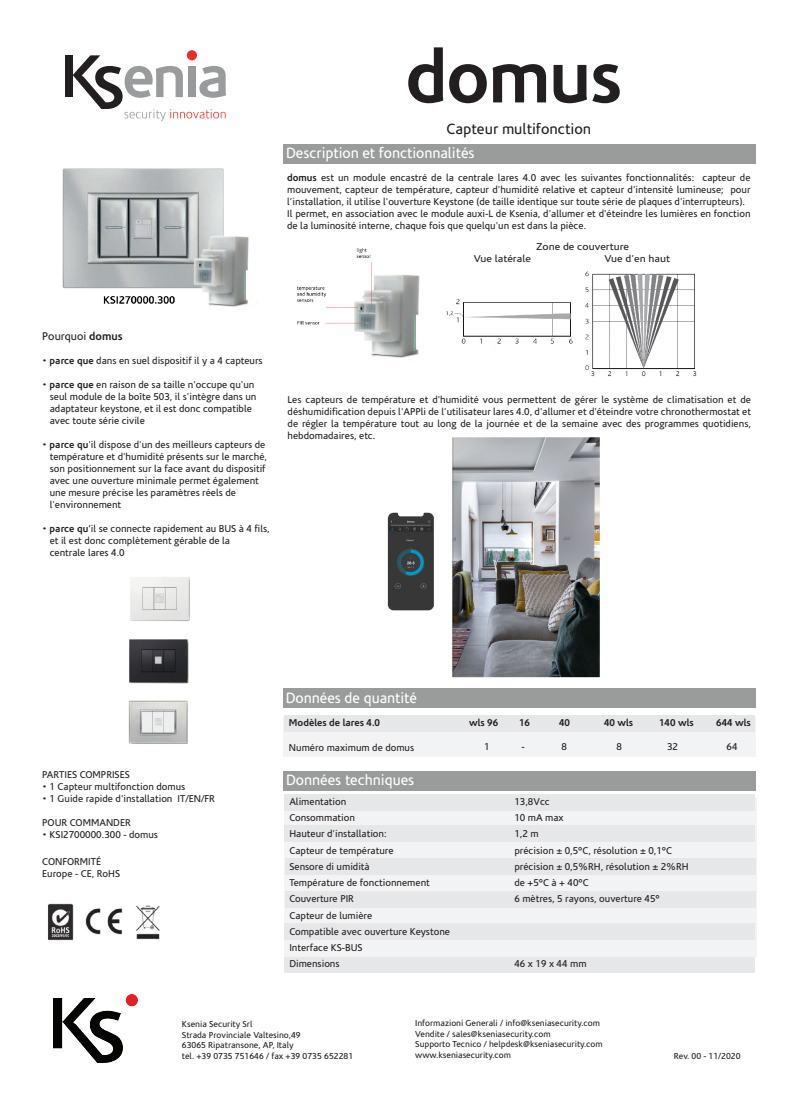
<style>
.page{position:relative;width:794px;height:1102px;background:#fff}
.page>*{position:absolute;margin:0;border:0;box-sizing:border-box;transform-origin:0 0}
.t1{font:700 75px "Corisande";letter-spacing:-.02em;color:#231f20}
.t2{font:15px "Corisande";color:#fff}
.t3{font:15px "Corisande";color:#231f20}
.t4{font:11.25px "Corisande";color:#231f20}
.t5{font:10px/12px "Corisande";color:#231f20}
.t6{font:700 10px "Corisande";color:#231f20}
.t7{font:10px "Corisande";color:#231f20;scale:1.09 1}
.t8{font:8.75px/10.5px "Corisande";color:#231f20}
.s1{font-weight:700}
</style>
<div class="page">
<div style="left:284px;top:957px;width:470px;height:16px;background:#e6e7e9"></div>
<img style="left:446px;top:299px;width:127px;height:45px">
<div style="left:187px;top:50px;width:10px;height:10px;background:#eb2e2a;border-radius:50%"></div>
<div style="left:65px;top:55px;width:8px;height:42px;background:#231f20"></div>
<svg style="left:73px;top:55px;width:153px;height:66px"></svg>
<div style="left:283px;top:144px;width:472px;height:19px;background:#9a9c9c"></div>
<img style="left:62px;top:168px;width:187px;height:139px">
<img style="left:53px;top:994px;width:85px;height:68px">
<div style="left:284px;top:797px;width:472px;height:160px;background:#f2f3f4"></div>
<div style="left:283px;top:771px;width:472px;height:19px;background:#9a9c9c"></div>
<div style="left:284px;top:795px;width:471px;height:16px;background:#e6e7e9"></div>
<div style="left:284px;top:825px;width:470px;height:16px;background:#e6e7e9"></div>
<div style="left:285px;top:858px;width:471px;height:16px;background:#e6e7e9"></div>
<div style="left:285px;top:891px;width:470px;height:16px;background:#e6e7e9"></div>
<div style="left:284px;top:924px;width:470px;height:16px;background:#e6e7e9"></div>
<div style="left:283px;top:717px;width:472px;height:40px;background:#f2f3f4"></div>
<div style="left:284px;top:716px;width:471px;height:16px;background:#e6e7e9"></div>
<div style="left:283px;top:689px;width:472px;height:19px;background:#9a9c9c"></div>
<img style="left:48px;top:903px;width:112px;height:38px">
<img style="left:297px;top:248px;width:123px;height:110px">
<img style="left:387px;top:512px;width:47px;height:99px">
<img style="left:585px;top:271px;width:112px;height:106px">
<img style="left:128px;top:577px;width:62px;height:167px">
<img style="left:452px;top:438px;width:148px;height:240px">
<h1 class="t1" style="left:405px;top:34px;width:218px">domus</h1>
<h2 class="t3" style="left:446px;top:121px;width:146px">Capteur multifonction</h2>
<h2 class="t2" style="left:286px;top:145px;width:190px">Description et fonctionnalités</h2>
<p class="t5" style="left:287px;top:172px;width:465px"><span class="s1">domus</span> est un module encastré de la centrale lares 4.0 avec les suivantes fonctionnalités: capteur de mouvement, capteur de température, capteur d'humidité relative et capteur d'intensité lumineuse; pour l’installation, il utilise l'ouverture Keystone (de taille identique sur toute série de plaques d'interrupteurs).<br>Il permet, en association avec le module auxi-L de Ksenia, d'allumer et d'éteindre les lumières en fonction de la luminosité interne, chaque fois que quelqu'un est dans la pièce.</p>
<p class="t7" style="left:536px;top:241px;width:87px">Zone de couverture</p>
<p class="t7" style="left:474px;top:253px;width:54px">Vue latérale</p>
<p class="t7" style="left:604px;top:253px;width:62px">Vue d’en haut</p>
<p class="t4" style="left:42px;top:330px;width:82px">Pourquoi <span class="s1">domus</span></p>
<p class="t5" style="left:42px;top:355px;width:222px">• <span class="s1">parce que</span> dans en suel dispositif il y a 4 capteurs</p>
<p class="t5" style="left:50px;top:379px;width:208px;text-indent:-8px">• <span class="s1">parce que</span> en raison de sa taille n'occupe qu'un seul module de la boîte 503, il s'intègre dans un adaptateur keystone, et il est donc compatible avec toute série civile</p>
<p class="t5" style="left:50px;top:439px;width:219px;text-indent:-8px">• <span class="s1">parce qu</span>'il dispose d'un des meilleurs capteurs de température et d'humidité présents sur le marché, son positionnement sur la face avant du dispositif avec une ouverture minimale permet également une mesure précise les paramètres réels de l'environnement</p>
<p class="t5" style="left:50px;top:523px;width:221px;text-indent:-8px">• <span class="s1">parce qu’</span>il se connecte rapidement au BUS à 4 fils, et il est donc complètement gérable de la<br>centrale lares 4.0</p>
<p class="t5" style="left:287px;top:393px;width:465px;text-align:justify">Les capteurs de température et d'humidité vous permettent de gérer le système de climatisation et de déshumidification depuis l'APPli de l’utilisateur lares 4.0, d'allumer et d'éteindre votre chronothermostat et de régler la température tout au long de la journée et de la semaine avec des programmes quotidiens, hebdomadaires, etc.</p>
<p class="t5" style="left:42px;top:769px;width:89px">PARTIES COMPRISES</p>
<p class="t5" style="left:42px;top:781px;width:145px">• 1 Capteur multifonction domus</p>
<p class="t5" style="left:42px;top:793px;width:174px">• 1 Guide rapide d'installation IT/EN/FR</p>
<p class="t5" style="left:42px;top:817px;width:90px">POUR COMMANDER</p>
<p class="t5" style="left:42px;top:829px;width:117px">• KSI2700000.300 - domus</p>
<p class="t5" style="left:42px;top:855px;width:79px">CONFORMITÉ<br>Europe - CE, RoHS</p>
<h2 class="t2" style="left:286px;top:689px;width:133px">Données de quantité</h2>
<p class="t6" style="left:289px;top:717px;width:93px">Modèles de lares 4.0</p>
<p class="t6" style="left:469px;top:717px;width:31px">wls 96</p>
<p class="t6" style="left:519px;top:717px;width:12px">16</p>
<p class="t6" style="left:559px;top:717px;width:12px">40</p>
<p class="t6" style="left:604px;top:717px;width:31px">40 wls</p>
<p class="t6" style="left:659px;top:717px;width:36px">140 wls</p>
<p class="t6" style="left:716px;top:717px;width:36px">644 wls</p>
<p class="t5" style="left:289px;top:742px;width:127px">Numéro maximum de domus</p>
<p class="t5" style="left:484px;top:741px;width:7px">1</p>
<p class="t5" style="left:521px;top:741px;width:5px">-</p>
<p class="t5" style="left:561px;top:741px;width:7px">8</p>
<p class="t5" style="left:616px;top:741px;width:7px">8</p>
<p class="t5" style="left:667px;top:741px;width:12px">32</p>
<p class="t5" style="left:726px;top:741px;width:13px">64</p>
<h2 class="t2" style="left:286px;top:772px;width:130px">Données techniques</h2>
<p class="t5" style="left:289px;top:796px;width:58px">Alimentation</p>
<p class="t5" style="left:514px;top:796px;width:37px">13,8Vcc</p>
<p class="t5" style="left:289px;top:812px;width:67px">Consommation</p>
<p class="t5" style="left:514px;top:812px;width:51px">10 mA max</p>
<p class="t5" style="left:289px;top:828px;width:99px">Hauteur d’installation:</p>
<p class="t5" style="left:514px;top:828px;width:26px">1,2 m</p>
<p class="t5" style="left:289px;top:844px;width:106px">Capteur de température</p>
<p class="t5" style="left:514px;top:844px;width:159px">précision ± 0,5°C, résolution ± 0,1°C</p>
<p class="t5" style="left:289px;top:861px;width:82px">Sensore di umidità</p>
<p class="t5" style="left:514px;top:861px;width:176px">précision ± 0,5%RH, résolution ± 2%RH</p>
<p class="t5" style="left:289px;top:877px;width:142px">Température de fonctionnement</p>
<p class="t5" style="left:514px;top:877px;width:76px">de +5°C à + 40°C</p>
<p class="t5" style="left:289px;top:893px;width:66px">Couverture PIR</p>
<p class="t5" style="left:514px;top:893px;width:147px">6 mètres, 5 rayons, ouverture 45°</p>
<p class="t5" style="left:289px;top:907px;width:162px;line-height:16.2px">Capteur de lumière<br>Compatible avec ouverture Keystone<br>Interface KS-BUS<br>Dimensions</p>
<p class="t5" style="left:514px;top:958px;width:74px">46 x 19 x 44 mm</p>
<p class="t8" style="left:182px;top:1019px;width:173px">Ksenia Security Srl<br>Strada Provinciale Valtesino,49<br>63065 Ripatransone, AP, Italy<br>tel. +39 0735 751646 / fax +39 0735 652281</p>
<p class="t8" style="left:415px;top:1018px;width:189px">Informazioni Generali / info@kseniasecurity.com Vendite / sales@kseniasecurity.com<br>Supporto Tecnico / helpdesk@kseniasecurity.com www.kseniasecurity.com</p>
<p class="t8" style="left:674px;top:1051px;width:68px">Rev. 00 - 11/2020</p>
</div>
